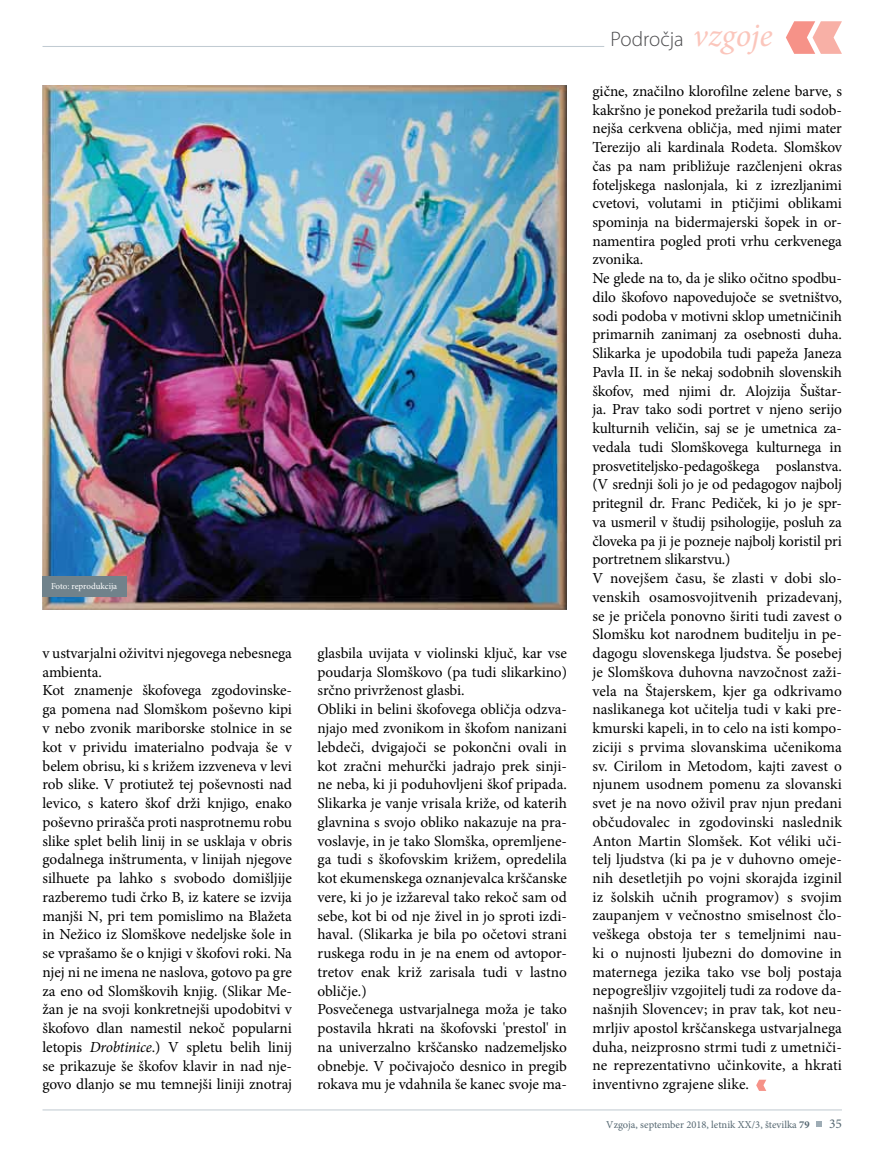
<style>
.page{position:relative;width:893px;height:1149px;background:#fff}
.page>*{position:absolute;margin:0;border:0;box-sizing:border-box;transform-origin:0 0}
.t1{font:300 21px "Myriad Pro";color:#4d4d4f}
.t2{font:15.3px/18.8px "Minion Pro";letter-spacing:-.005em;color:#000}
.t3{font:13.5px "Minion Pro";color:#546670}
.t4{font:10.5px "Minion Pro";color:#546670}
.t5{font:9px "Minion Pro";letter-spacing:-.01em;color:#fff}
.s1{font-style:italic}
.s2{font-family:"Minion Pro";font-weight:400;font-style:italic;font-size:33px;color:#fbc6bc}
.s3{font-weight:700}
</style>
<div class="page">
<svg style="left:786px;top:21px;width:56px;height:33px"></svg>
<hr style="left:43px;top:46px;width:561px;height:1px;background:#c1cbd2">
<svg style="left:816px;top:1121px;width:6px;height:4px"></svg>
<hr style="left:43px;top:1108px;width:799px;height:2px;background:#c1cbd2">
<img style="left:43px;top:85px;width:524px;height:524px">
<svg style="left:756px;top:1079px;width:10px;height:11px"></svg>
<div style="left:43px;top:576px;width:84px;height:20px;background:#70828b"></div>
<p class="t5" style="left:51px;top:580px;width:68px">Foto: reprodukcija</p>
<p class="t2" style="left:43px;top:643px;width:251px">v ustvarjalni oživitvi njegovega nebesnega ambienta.<br>Kot znamenje škofovega zgodovinske&shy;ga pomena nad Slomškom poševno kipi v nebo zvonik mariborske stolnice in se kot v prividu imaterialno podvaja še v belem obrisu, ki s križem izzveneva v levi rob slike. V protiutež tej poševnosti nad levico, s katero škof drži knjigo, enako poševno prirašča proti nasprotnemu robu slike splet belih linij in se usklaja v obris godalnega inštrumenta, v linijah njegove silhuete pa lahko s svobodo domišljije razberemo tudi črko B, iz katere se izvija manjši N, pri tem pomislimo na Blažeta in Nežico iz Slomškove nedeljske šole in se vprašamo še o knjigi v škofovi roki. Na njej ni ne imena ne naslova, gotovo pa gre za eno od Slomškovih knjig. (Slikar Me&shy;žan je na svoji konkretnejši upodobitvi v škofovo dlan namestil nekoč popularni letopis <span class="s1">Drobtinice</span>.) V spletu belih linij se prikazuje še škofov klavir in nad nje&shy;govo dlanjo se mu temnejši liniji znotraj</p>
<p class="t2" style="left:317px;top:643px;width:251px">glasbila uvijata v violinski ključ, kar vse poudarja Slomškovo (pa tudi slikarkino) srčno privrženost glasbi.<br>Obliki in belini škofovega obličja odzva&shy;njajo med zvonikom in škofom nanizani lebdeči, dvigajoči se pokončni ovali in kot zračni mehurčki jadrajo prek sinji&shy;ne neba, ki ji poduhovljeni škof pripada.<br>Slikarka je vanje vrisala križe, od katerih glavnina s svojo obliko nakazuje na pra&shy;voslavje, in je tako Slomška, opremljene&shy;ga tudi s škofovskim križem, opredelila kot ekumenskega oznanjevalca krščanske vere, ki jo je izžareval tako rekoč sam od sebe, kot bi od nje živel in jo sproti izdi&shy;haval. (Slikarka je bila po očetovi strani ruskega rodu in je na enem od avtopor&shy;tretov enak križ zarisala tudi v lastno obličje.)<br>Posvečenega ustvarjalnega moža je tako postavila hkrati na škofovski 'prestol' in na univerzalno krščansko nadzemeljsko obnebje. V počivajočo desnico in pregib rokava mu je vdahnila še kanec svoje ma-</p>
<h1 class="t1" style="left:611px;top:27px;width:164px">Področja <span class="s2">vzgoje</span></h1>
<p class="t2" style="left:592px;top:82px;width:251px">gične, značilno klorofilne zelene barve, s kakršno je ponekod prežarila tudi sodob&shy;nejša cerkvena obličja, med njimi mater Terezijo ali kardinala Rodeta. Slomškov čas pa nam približuje razčlenjeni okras foteljskega naslonjala, ki z izrezljanimi cvetovi, volutami in ptičjimi oblikami spominja na bidermajerski šopek in or&shy;namentira pogled proti vrhu cerkvenega zvonika.<br>Ne glede na to, da je sliko očitno spodbu&shy;dilo škofovo napovedujoče se svetništvo, sodi podoba v motivni sklop umetničinih primarnih zanimanj za osebnosti duha.<br>Slikarka je upodobila tudi papeža Janeza Pavla II. in še nekaj sodobnih slovenskih škofov, med njimi dr. Alojzija Šuštar&shy;ja. Prav tako sodi portret v njeno serijo kulturnih veličin, saj se je umetnica za&shy;vedala tudi Slomškovega kulturnega in prosvetiteljsko-pedagoškega poslanstva. (V srednji šoli jo je od pedagogov najbolj pritegnil dr. Franc Pediček, ki jo je spr&shy;va usmeril v študij psihologije, posluh za človeka pa ji je pozneje najbolj koristil pri portretnem slikarstvu.)<br>V novejšem času, še zlasti v dobi slo&shy;venskih osamosvojitvenih prizadevanj, se je pričela ponovno širiti tudi zavest o Slomšku kot narodnem buditelju in pe&shy;dagogu slovenskega ljudstva. Še posebej je Slomškova duhovna navzočnost zaži&shy;vela na Štajerskem, kjer ga odkrivamo naslikanega kot učitelja tudi v kaki pre&shy;kmurski kapeli, in to celo na isti kompo&shy;ziciji s prvima slovanskima učenikoma sv. Cirilom in Metodom, kajti zavest o njunem usodnem pomenu za slovanski svet je na novo oživil prav njun predani občudovalec in zgodovinski naslednik Anton Martin Slomšek. Kot véliki uči&shy;telj ljudstva (ki pa je v duhovno omeje&shy;nih desetletjih po vojni skorajda izginil iz šolskih učnih programov) s svojim zaupanjem v večnostno smiselnost člo&shy;veškega obstoja ter s temeljnimi nau&shy;ki o nujnosti ljubezni do domovine in maternega jezika tako vse bolj postaja nepogrešljiv vzgojitelj tudi za rodove da&shy;našnjih Slovencev; in prav tak, kot neu&shy;mrljiv apostol krščanskega ustvarjalnega duha, neizprosno strmi tudi z umetniči&shy;ne reprezentativno učinkovite, a hkrati inventivno zgrajene slike.</p>
<p class="t4" style="left:606px;top:1117px;width:205px">Vzgoja, september 2018, letnik XX/3, številka <span class="s3">79</span></p>
<p class="t3" style="left:829px;top:1114px;width:14px">35</p>
</div>
